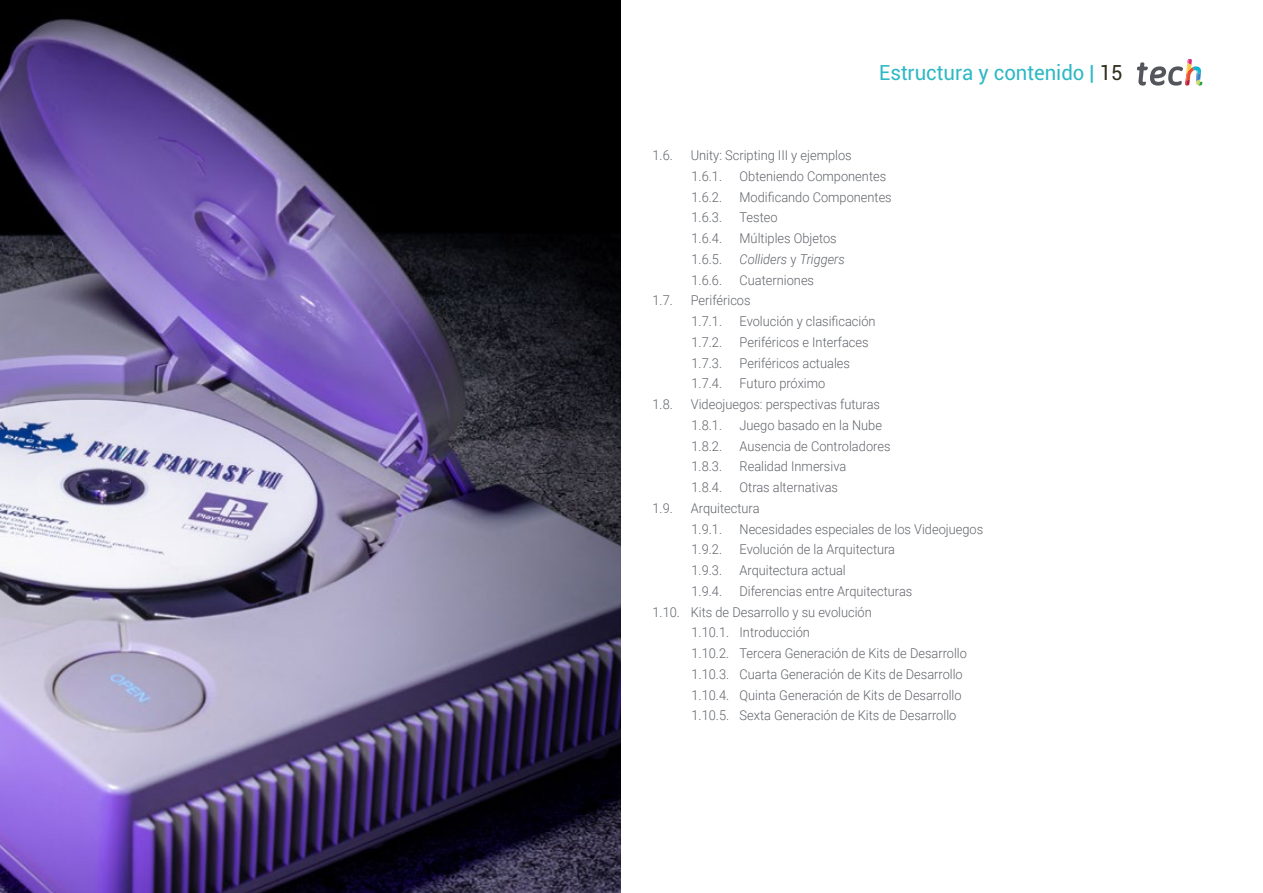
<style>
.page{position:relative;width:1263px;height:893px;background:#fff}
.page>*{position:absolute;margin:0;border:0;box-sizing:border-box;transform-origin:0 0}
.t1{font:21px "Roboto";color:#2db8c5}
.t2{font:300 13.5px/20.7px "Roboto";color:#61646a;scale:.95 1}
.t3{font:italic 300 13.5px "Roboto";color:#61646a;scale:.95 1}
.s1{color:#312e20}
.s2{font-style:normal}
</style>
<div class="page">
<svg style="left:1137px;top:59px;width:65px;height:27px"></svg>
<img style="left:0;top:0;width:621px;height:893px">
<h1 class="t1" style="left:879px;top:57px;width:245px">Estructura y contenido | <span class="s1">15</span></h1>
<p class="t2" style="left:652px;top:144px;width:23px">1.6.</p>
<p class="t2" style="left:691px;top:144px;width:171px">Unity: Scripting III y ejemplos<br>1.6.1.</p>
<p class="t2" style="left:739px;top:165px;width:156px">Obteniendo Componentes</p>
<p class="t2" style="left:691px;top:186px;width:34px">1.6.2.</p>
<p class="t2" style="left:739px;top:186px;width:162px">Modificando Componentes</p>
<p class="t2" style="left:691px;top:207px;width:34px">1.6.3.</p>
<p class="t2" style="left:739px;top:207px;width:42px">Testeo</p>
<p class="t2" style="left:691px;top:227px;width:34px">1.6.4.</p>
<p class="t2" style="left:739px;top:227px;width:104px">Múltiples Objetos</p>
<p class="t2" style="left:691px;top:248px;width:34px">1.6.5.</p>
<p class="t3" style="left:739px;top:250px;width:112px">Colliders <span class="s2">y</span> Triggers</p>
<p class="t2" style="left:691px;top:269px;width:34px">1.6.6.</p>
<p class="t2" style="left:739px;top:269px;width:80px">Cuaterniones</p>
<p class="t2" style="left:652px;top:290px;width:23px">1.7.</p>
<p class="t2" style="left:691px;top:290px;width:64px">Periféricos<br>1.7.1.</p>
<p class="t2" style="left:739px;top:310px;width:145px">Evolución y clasificación</p>
<p class="t2" style="left:691px;top:331px;width:34px">1.7.2.</p>
<p class="t2" style="left:739px;top:331px;width:137px">Periféricos e Interfaces</p>
<p class="t2" style="left:691px;top:352px;width:34px">1.7.3.</p>
<p class="t2" style="left:739px;top:352px;width:118px">Periféricos actuales</p>
<p class="t2" style="left:691px;top:373px;width:34px">1.7.4.</p>
<p class="t2" style="left:739px;top:373px;width:92px">Futuro próximo</p>
<p class="t2" style="left:652px;top:393px;width:23px">1.8.</p>
<p class="t2" style="left:691px;top:393px;width:201px">Videojuegos: perspectivas futuras<br>1.8.1.</p>
<p class="t2" style="left:739px;top:414px;width:151px">Juego basado en la Nube</p>
<p class="t2" style="left:691px;top:435px;width:34px">1.8.2.</p>
<p class="t2" style="left:739px;top:435px;width:160px">Ausencia de Controladores</p>
<p class="t2" style="left:691px;top:456px;width:34px">1.8.3.</p>
<p class="t2" style="left:739px;top:456px;width:114px">Realidad Inmersiva</p>
<p class="t2" style="left:691px;top:476px;width:34px">1.8.4.</p>
<p class="t2" style="left:739px;top:476px;width:105px">Otras alternativas</p>
<p class="t2" style="left:652px;top:497px;width:23px">1.9.</p>
<p class="t2" style="left:691px;top:497px;width:74px">Arquitectura<br>1.9.1.</p>
<p class="t2" style="left:739px;top:518px;width:258px">Necesidades especiales de los Videojuegos</p>
<p class="t2" style="left:691px;top:539px;width:34px">1.9.2.</p>
<p class="t2" style="left:739px;top:539px;width:165px">Evolución de la Arquitectura</p>
<p class="t2" style="left:691px;top:559px;width:34px">1.9.3.</p>
<p class="t2" style="left:739px;top:559px;width:113px">Arquitectura actual</p>
<p class="t2" style="left:691px;top:580px;width:34px">1.9.4.</p>
<p class="t2" style="left:739px;top:580px;width:183px">Diferencias entre Arquitecturas</p>
<p class="t2" style="left:652px;top:601px;width:232px">1.10. Kits de Desarrollo y su evolución</p>
<p class="t2" style="left:691px;top:622px;width:126px">1.10.1. Introducción</p>
<p class="t2" style="left:691px;top:642px;width:291px">1.10.2. Tercera Generación de Kits de Desarrollo</p>
<p class="t2" style="left:691px;top:663px;width:287px">1.10.3. Cuarta Generación de Kits de Desarrollo</p>
<p class="t2" style="left:691px;top:684px;width:286px">1.10.4. Quinta Generación de Kits de Desarrollo</p>
<p class="t2" style="left:691px;top:705px;width:280px">1.10.5. Sexta Generación de Kits de Desarrollo</p>
</div>
